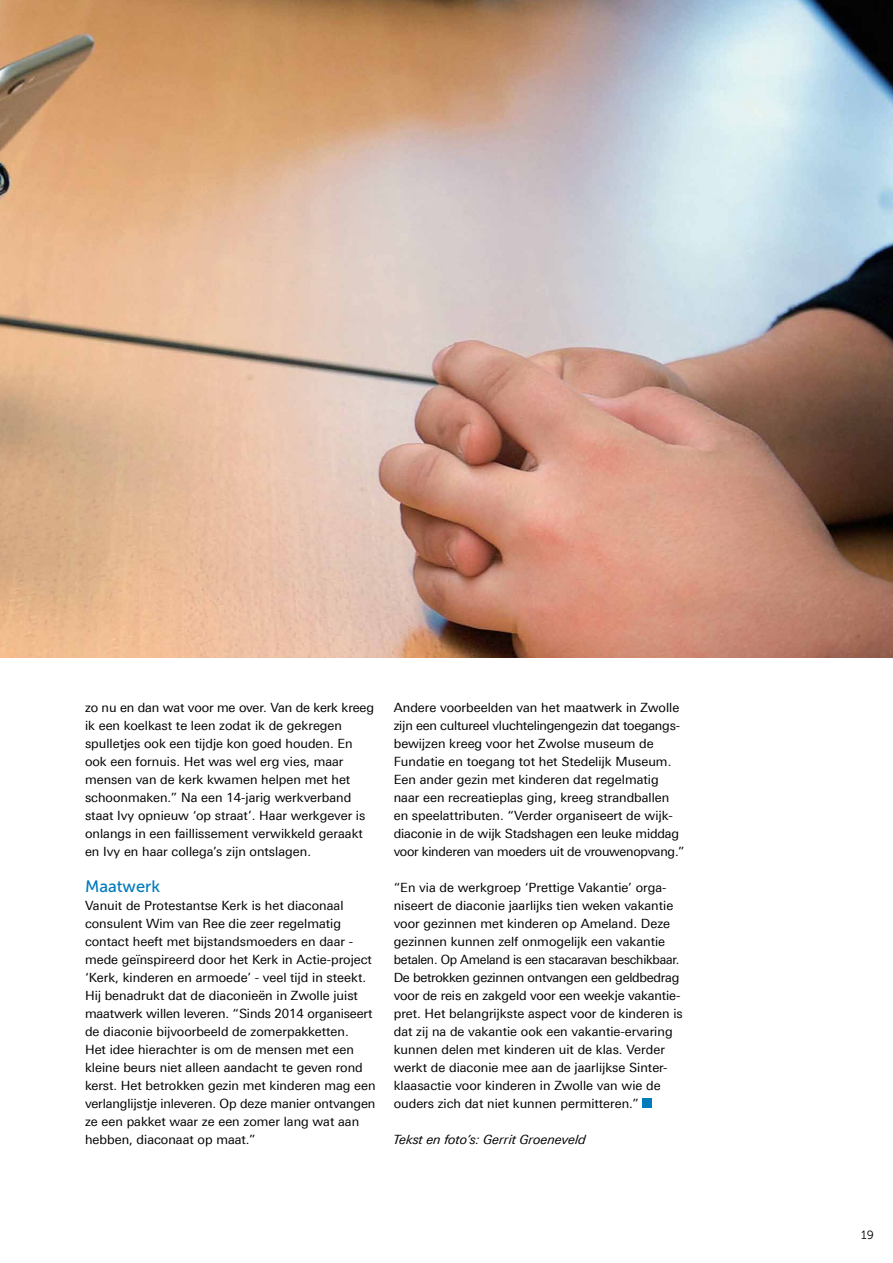
<style>
.page{position:relative;width:893px;height:1263px;background:#fff}
.page>*{position:absolute;margin:0;border:0;box-sizing:border-box;transform-origin:0 0}
.t1{font:16.5px "Museo Sans 500";color:#007bbb}
.t2{font:12.75px/18px "Linotype Univers 430";color:#000}
.t3{font:italic 12.75px "Linotype Univers 431";color:#000}
.t4{font:12px "Museo Sans 300";color:#000}
</style>
<div class="page">
<div style="left:643px;top:1098px;width:9px;height:10px;background:#007bbb"></div>
<img style="left:0;top:0;width:893px;height:658px">
<p class="t2" style="left:85px;top:698px;width:291px">zo nu en dan wat voor me over. Van de kerk kreeg ik een koelkast te leen zodat ik de gekregen spulletjes ook een tijdje kon goed houden. En ook een fornuis. Het was wel erg vies, maar mensen van de kerk kwamen helpen met het schoonmaken.” Na een 14-jarig werkverband staat Ivy opnieuw ‘op straat’. Haar werkgever is onlangs in een faillissement verwikkeld geraakt en Ivy en haar collega’s zijn ontslagen.</p>
<p class="t1" style="left:85px;top:877px;width:77px">Maatwerk</p>
<p class="t2" style="left:85px;top:896px;width:292px">Vanuit de Protestantse Kerk is het diaconaal consulent Wim van Ree die zeer regelmatig contact heeft met bijstandsmoeders en daar - mede geïnspireerd door het Kerk in Actie-project ‘Kerk, kinderen en armoede’ - veel tijd in steekt.<br>Hij benadrukt dat de diaconieën in Zwolle juist maatwerk willen leveren. “Sinds 2014 organiseert de diaconie bijvoorbeeld de zomerpakketten.<br>Het idee hierachter is om de mensen met een kleine beurs niet alleen aandacht te geven rond kerst. Het betrokken gezin met kinderen mag een verlanglijstje inleveren. Op deze manier ontvangen ze een pakket waar ze een zomer lang wat aan hebben, diaconaat op maat.”</p>
<p class="t2" style="left:394px;top:698px;width:292px">Andere voorbeelden van het maatwerk in Zwolle zijn een cultureel vluchtelingengezin dat toegangs&shy;bewijzen kreeg voor het Zwolse museum de Fundatie en toegang tot het Stedelijk Museum.<br>Een ander gezin met kinderen dat regelmatig naar een recreatieplas ging, kreeg strandballen en speelattributen. “Verder organiseert de wijk&shy;diaconie in de wijk Stadshagen een leuke middag voor kinderen van moeders uit de vrouwenopvang.”</p>
<p class="t2" style="left:394px;top:878px;width:291px">“En via de werkgroep ‘Prettige Vakantie’ orga&shy;niseert de diaconie jaarlijks tien weken vakantie voor gezinnen met kinderen op Ameland. Deze gezinnen kunnen zelf onmogelijk een vakantie betalen. Op Ameland is een stacaravan beschikbaar.<br>De betrokken gezinnen ontvangen een geldbedrag voor de reis en zakgeld voor een weekje vakantie&shy;pret. Het belangrijkste aspect voor de kinderen is dat zij na de vakantie ook een vakantie-ervaring kunnen delen met kinderen uit de klas. Verder werkt de diaconie mee aan de jaarlijkse Sinter&shy;klaasactie voor kinderen in Zwolle van wie de ouders zich dat niet kunnen permitteren.”</p>
<p class="t3" style="left:394px;top:1132px;width:194px">Tekst en foto’s: Gerrit Groeneveld</p>
<p class="t4" style="left:861px;top:1229px;width:14px">19</p>
</div>
